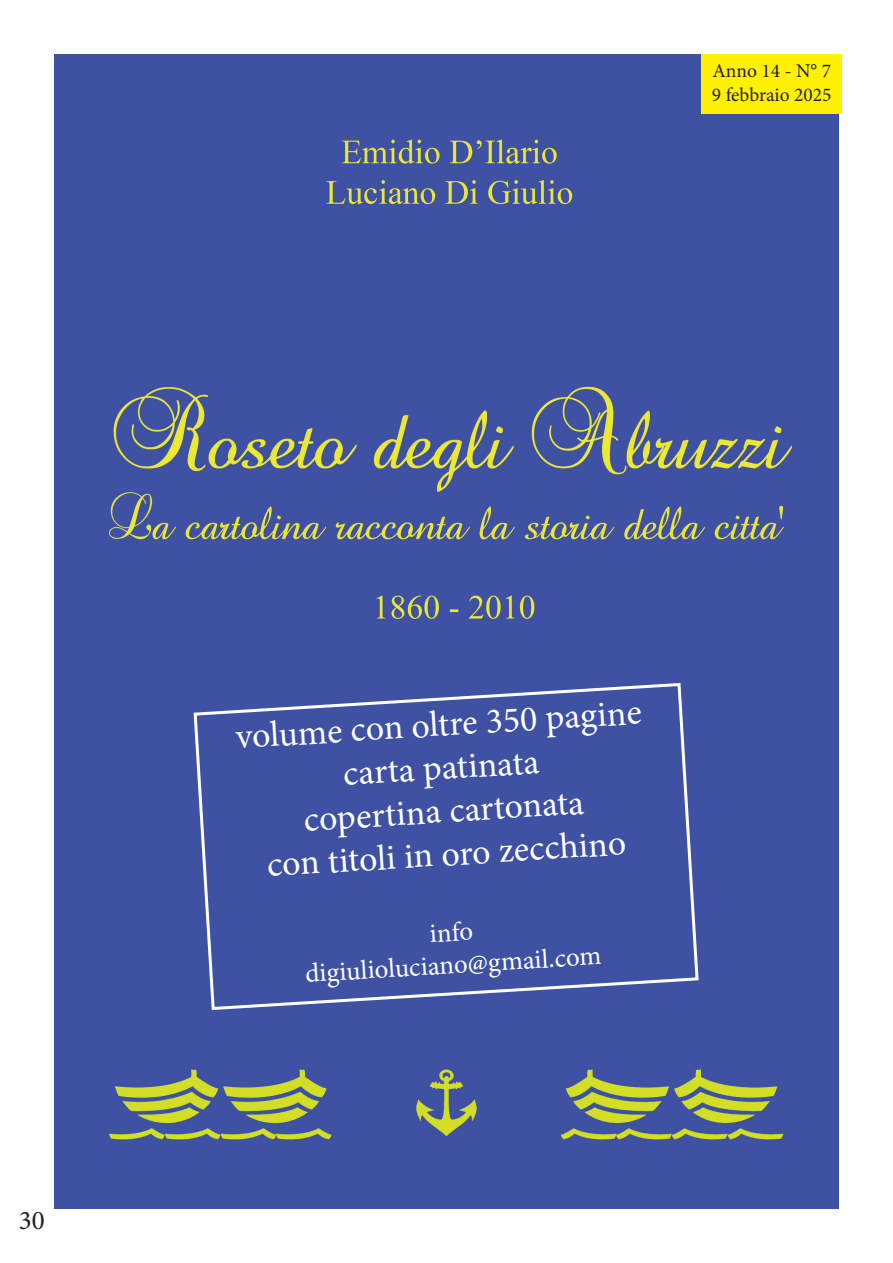
<style>
.page{position:relative;width:893px;height:1263px;background:#fff}
.page>*{position:absolute;margin:0;border:0;box-sizing:border-box;transform-origin:0 0}
.t1{font:36px "Minion Pro";color:#fff}
.t2{font:27px "Minion Pro";color:#fff}
.t3{font:27px "Minion Pro";color:#231f20}
.t4{font:19.5px "Minion Pro";color:#231f20}
</style>
<div class="page">
<div style="left:54px;top:54px;width:785px;height:1155px;background:#3e51a3"></div>
<div style="left:192px;top:681px;width:508px;height:331px;background:#3e51a3"></div>
<div style="left:702px;top:54px;width:140px;height:60px;background:#fff101"></div>
<p class="t4" style="left:712px;top:58px;width:120px">Anno 14 - N° 7</p>
<p class="t4" style="left:712px;top:81px;width:121px">9 febbraio 2025</p>
<p class="t3" style="left:19px;top:1202px;width:27px">30</p>
<p class="t1" style="left:234px;top:715px;width:408px;rotate:-4deg">volume con oltre 350 pagine</p>
<p class="t1" style="left:342px;top:750px;width:198px;rotate:-4deg">carta patinata</p>
<p class="t1" style="left:302px;top:796px;width:282px;rotate:-4deg">copertina cartonata</p>
<p class="t1" style="left:265px;top:842px;width:361px;rotate:-4deg">con titoli in oro zecchino</p>
<p class="t2" style="left:428px;top:915px;width:45px;rotate:-4deg">info</p>
<p class="t2" style="left:304px;top:956px;width:298px;rotate:-4deg">digiulioluciano@gmail.com</p>
</div>
